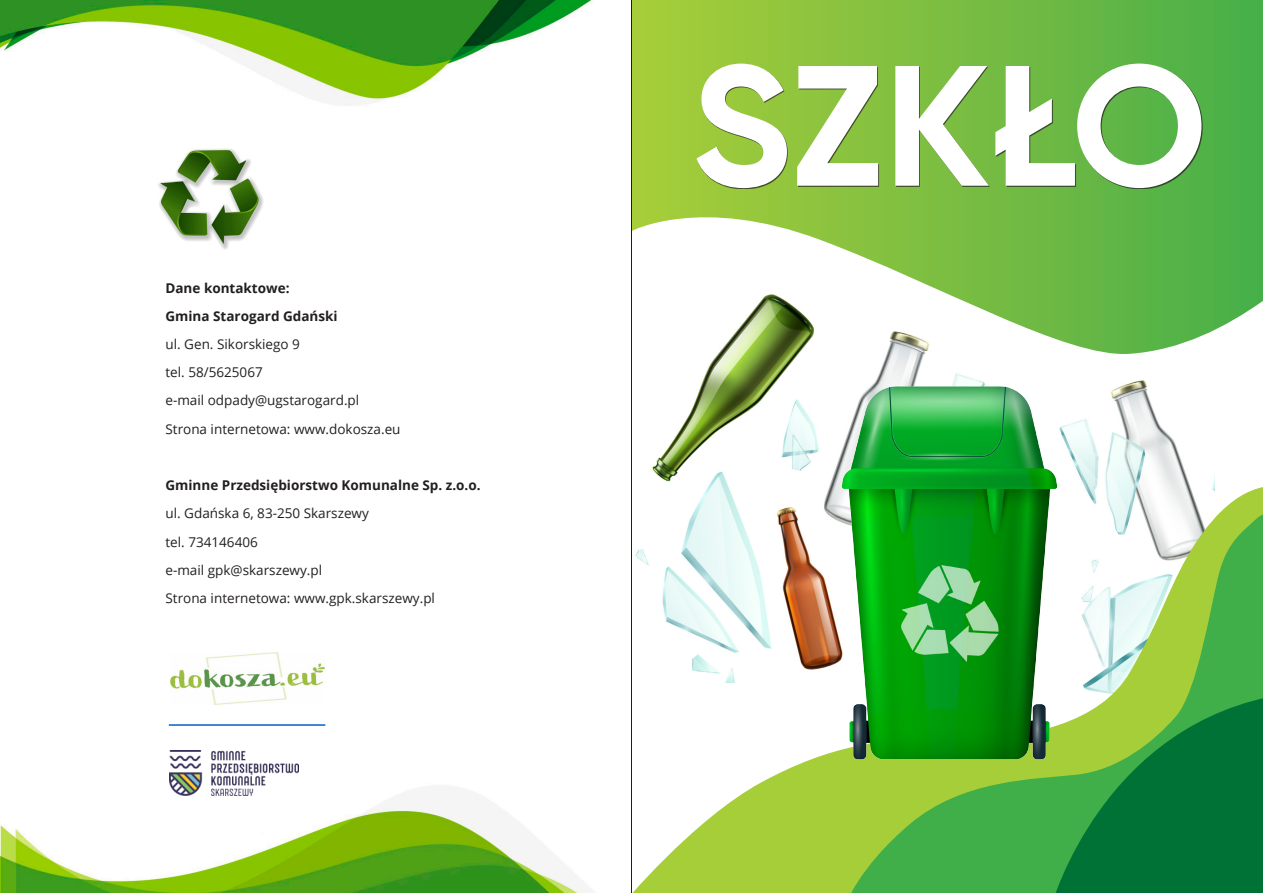
<style>
.page{position:relative;width:1263px;height:893px;background:#fff}
.page>*{position:absolute;margin:0;border:0;box-sizing:border-box;transform-origin:0 0}
.t1{font:700 171px "Gilroy";letter-spacing:.005em;color:#fff}
.Normalny{font:13.5px "Open Sans";color:#231f20}
.Normalny-2{font:700 13.5px "Open Sans";color:#231f20}
</style>
<div class="page">
<img style="left:1111px;top:380px;width:103px;height:104px">
<img style="left:652px;top:358px;width:271px;height:126px">
<svg style="left:632px;top:0;width:631px;height:358px"></svg>
<img style="left:0;top:0;width:593px;height:105px">
<img style="left:0;top:786px;width:592px;height:107px">
<img style="left:158px;top:149px;width:105px;height:101px">
<img style="left:170px;top:653px;width:155px;height:51px">
<img style="left:169px;top:750px;width:130px;height:45px">
<svg style="left:632px;top:484px;width:631px;height:409px"></svg>
<svg style="left:1051px;top:694px;width:212px;height:199px;background:#1a8338"></svg>
<div style="left:697px;top:64px;width:505px;height:125px;background:#231f20;opacity:.75"></div>
<img style="left:771px;top:366px;width:340px;height:453px">
<hr style="left:631px;top:0;width:1px;height:893px;background:#231f20">
<hr style="left:169px;top:724px;width:156px;height:2px;background:#0563c1">
<p class="Normalny-2" style="left:165px;top:278px;width:126px">Dane kontaktowe:</p>
<p class="Normalny-2" style="left:165px;top:306px;width:174px">Gmina Starogard Gdański</p>
<p class="Normalny" style="left:165px;top:335px;width:136px">ul. Gen. Sikorskiego 9</p>
<p class="Normalny" style="left:165px;top:363px;width:99px">tel. 58/5625067</p>
<p class="Normalny" style="left:165px;top:391px;width:195px">e-mail odpady@ugstarogard.pl</p>
<p class="Normalny" style="left:165px;top:420px;width:237px">Strona internetowa: www.dokosza.eu</p>
<p class="Normalny-2" style="left:165px;top:476px;width:317px">Gminne Przedsiębiorstwo Komunalne Sp. z.o.o.</p>
<p class="Normalny" style="left:165px;top:504px;width:205px">ul. Gdańska 6, 83-250 Skarszewy</p>
<p class="Normalny" style="left:165px;top:532px;width:94px">tel. 734146406</p>
<p class="Normalny" style="left:165px;top:561px;width:158px">e-mail gpk@skarszewy.pl</p>
<p class="Normalny" style="left:165px;top:589px;width:271px">Strona internetowa: www.gpk.skarszewy.pl</p>
<p class="t1" style="left:691px;top:19px;width:517px">SZKŁO</p>
</div>
